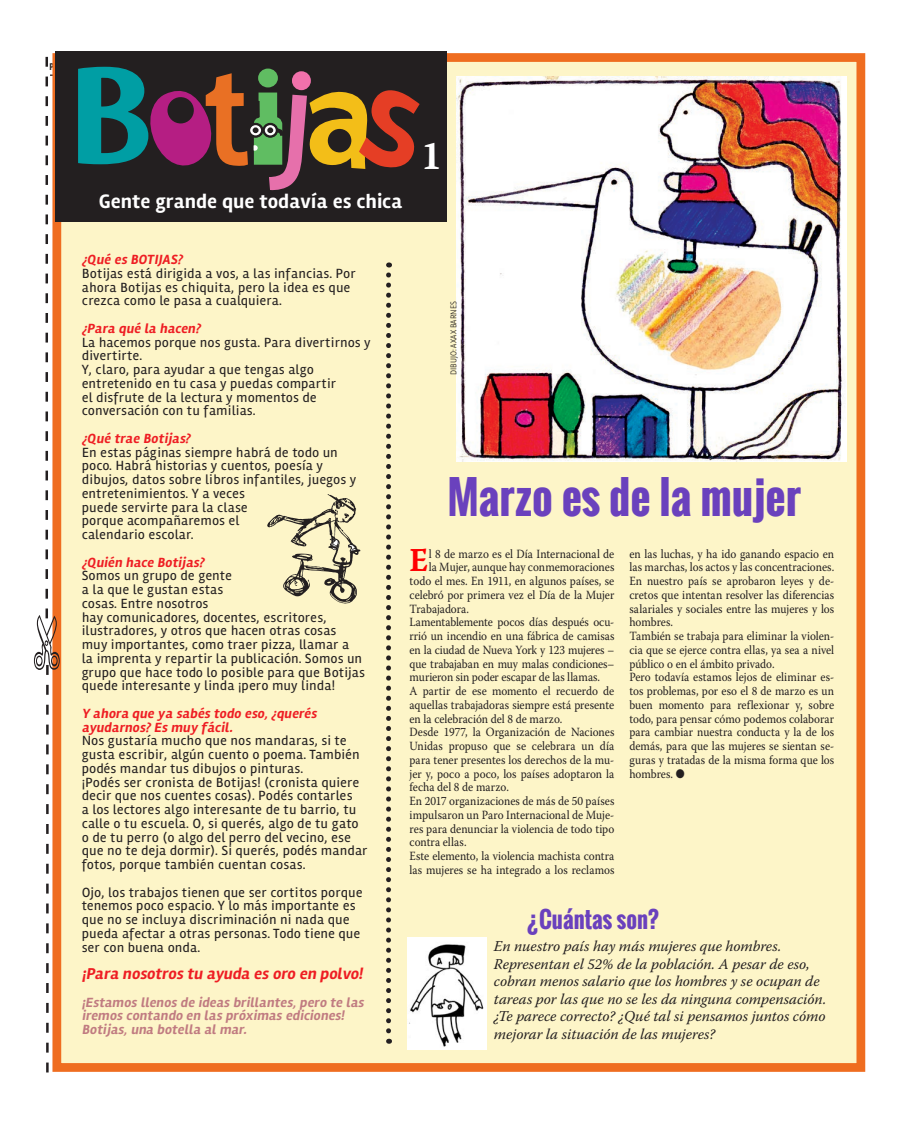
<style>
.page{position:relative;width:922px;height:1125px;background:#fff}
.page>*{position:absolute;margin:0;border:0;box-sizing:border-box;transform-origin:0 0}
.BotijasTítulos{font:700 43.75px "Oswald";color:#6a41bd}
.Txt1{font:40px "Warnock Pro Bold Capt";color:#fff;scale:.9 1}
.TxtCap{font:33.38px "Warnock Pro Bold Capt";color:#f00;scale:.9 1}
.BotijasTítulos-2{font:700 22.5px "Oswald";color:#6a41bd}
.t1{font:20.12px "Rambla Oscura";color:#fff}
.BotijasCopete{font:16.25px "Rambla Oscura Oblicua";letter-spacing:-.01em;color:#ee1d23}
.Copete{font:italic 15px/17.5px "Warnock Pro";color:#231f20}
.BotijasCopete-2{font:13.75px/13.8px "Rambla";color:#231f20}
.BotijasCopete-3{font:13.75px/13.8px "Rambla Oscura Oblicua";color:#ee1d23}
.BotijasCopete-4{font:13.75px/13.8px "Rambla Oscura Oblicua";color:#c07b81}
.Txt1-2{font:12.5px/13.8px "Warnock Pro";color:#231f20;text-align:justify;scale:.9 1}
.TxtCap-2{font:12.5px "Warnock Pro";letter-spacing:.005em;color:#231f20;scale:.9 1}
.FotoCréditoImagen{font:8.75px "Rambla Libro Libro";color:#231f20;scale:.9 1}
</style>
<div class="page">
<div style="left:52px;top:53px;width:813px;height:1019px;background:#fdf5c8;border:9px solid #ef6d20"></div>
<svg style="left:386px;top:275px;width:5px;height:769px"></svg>
<img style="left:407px;top:938px;width:79px;height:112px">
<div style="left:55px;top:52px;width:391px;height:170px;background:#231f20"></div>
<svg style="left:78px;top:66px;width:342px;height:125px"></svg>
<svg style="left:267px;top:494px;width:93px;height:110px"></svg>
<img style="left:456px;top:76px;width:390px;height:385px">
<svg style="left:45px;top:57px;width:15px;height:1015px"></svg>
<p class="t1" style="left:99px;top:189px;width:305px">Gente grande que todavía es chica</p>
<p class="Txt1" style="left:421px;top:132px;width:24px">1</p>
<p class="BotijasCopete-3" style="left:82px;top:253px;width:102px">¿Qué es BOTIJAS?</p>
<p class="BotijasCopete-2" style="left:82px;top:266px;width:275px">Botijas está dirigida a vos, a las infancias. Por ahora Botijas es chiquita, pero la idea es que crezca como le pasa a cualquiera.</p>
<p class="BotijasCopete-3" style="left:82px;top:322px;width:120px">¿Para qué la hacen?</p>
<p class="BotijasCopete-2" style="left:82px;top:335px;width:290px">La hacemos porque nos gusta. Para divertirnos y divertirte.</p>
<p class="BotijasCopete-2" style="left:82px;top:363px;width:256px">Y, claro, para ayudar a que tengas algo entretenido en tu casa y puedas compartir el disfrute de la lectura y momentos de conversación con tu familias.</p>
<p class="BotijasCopete-3" style="left:82px;top:432px;width:110px">¿Qué trae Botijas?</p>
<p class="BotijasCopete-2" style="left:82px;top:445px;width:276px">En estas páginas siempre habrá de todo un poco. Habrá historias y cuentos, poesía y dibujos, datos sobre libros infantiles, juegos y entretenimientos. Y a veces<br>puede servirte para la clase<br>porque acompañaremos el<br>calendario escolar.</p>
<p class="BotijasCopete-3" style="left:82px;top:555px;width:124px">¿Quién hace Botijas?</p>
<p class="BotijasCopete-2" style="left:82px;top:569px;width:285px">Somos un grupo de gente<br>a la que le gustan estas<br>cosas. Entre nosotros<br>hay comunicadores, docentes, escritores, ilustradores, y otros que hacen otras cosas muy importantes, como traer pizza, llamar a<br>la imprenta y repartir la publicación. Somos un grupo que hace todo lo posible para que Botijas quede interesante y linda ¡pero muy linda!</p>
<p class="BotijasCopete-3" style="left:82px;top:707px;width:236px">Y ahora que ya sabés todo eso, ¿querés ayudarnos? Es muy fácil.</p>
<p class="BotijasCopete-2" style="left:82px;top:734px;width:279px">Nos gustaría mucho que nos mandaras, si te gusta escribir, algún cuento o poema. También podés mandar tus dibujos o pinturas.</p>
<p class="BotijasCopete-2" style="left:82px;top:775px;width:287px">¡Podés ser cronista de Botijas! (cronista quiere decir que nos cuentes cosas). Podés contarles<br>a los lectores algo interesante de tu barrio, tu calle o tu escuela. O, si querés, algo de tu gato o de tu perro (o algo del perro del vecino, ese que no te deja dormir). Si querés, podés mandar fotos, porque también cuentan cosas.</p>
<p class="BotijasCopete-2" style="left:82px;top:885px;width:282px">Ojo, los trabajos tienen que ser cortitos porque tenemos poco espacio. Y lo más importante es que no se incluya discriminación ni nada que pueda afectar a otras personas. Todo tiene que ser con buena onda.</p>
<p class="BotijasCopete" style="left:82px;top:964px;width:282px">¡Para nosotros tu ayuda es oro en polvo!</p>
<p class="BotijasCopete-4" style="left:82px;top:995px;width:283px">¡Estamos llenos de ideas brillantes, pero te las iremos contando en las próximas ediciones!</p>
<p class="BotijasCopete-4" style="left:82px;top:1023px;width:166px">Botijas, una botella al mar.</p>
<p class="FotoCréditoImagen" style="left:448px;top:375px;width:83px;rotate:-90deg">DIBUJO: AXAX BARNES</p>
<p class="BotijasTítulos" style="left:447px;top:465px;width:355px">Marzo es de la mujer</p>
<p class="TxtCap" style="left:409px;top:540px;width:22px">E</p>
<p class="TxtCap-2" style="left:429px;top:546px;width:207px">l 8 de marzo es el Día Internacional de</p>
<p class="TxtCap-2" style="left:429px;top:560px;width:207px">la Mujer, aunque hay conmemoraciones</p>
<p class="TxtCap-2" style="left:409px;top:573px;width:229px">todo el mes. En 1911, en algunos países, se</p>
<p class="TxtCap-2" style="left:409px;top:587px;width:229px">celebró por primera vez el Día de la Mujer</p>
<p class="TxtCap-2" style="left:409px;top:601px;width:68px">Trabajadora.</p>
<p class="Txt1-2" style="left:409px;top:615px;width:229px">Lamentablemente pocos días después ocu&shy;rrió un incendio en una fábrica de camisas en la ciudad de Nueva York y 123 mujeres – que trabajaban en muy malas condiciones– murieron sin poder escapar de las llamas.</p>
<p class="Txt1-2" style="left:409px;top:684px;width:229px">A partir de ese momento el recuerdo de aquellas trabajadoras siempre está presente en la celebración del 8 de marzo.</p>
<p class="Txt1-2" style="left:409px;top:725px;width:229px">Desde 1977, la Organización de Naciones Unidas propuso que se celebrara un día para tener presentes los derechos de la mu&shy;jer y, poco a poco, los países adoptaron la fecha del 8 de marzo.</p>
<p class="Txt1-2" style="left:409px;top:794px;width:229px">En 2017 organizaciones de más de 50 países impulsaron un Paro Internacional de Muje&shy;res para denunciar la violencia de todo tipo contra ellas.</p>
<p class="Txt1-2" style="left:409px;top:849px;width:229px">Este elemento, la violencia machista contra las mujeres se ha integrado a los reclamos</p>
<p class="Txt1-2" style="left:629px;top:546px;width:229px">en las luchas, y ha ido ganando espacio en las marchas, los actos y las concentraciones.</p>
<p class="Txt1-2" style="left:629px;top:574px;width:229px">En nuestro país se aprobaron leyes y de&shy;cretos que intentan resolver las diferencias salariales y sociales entre las mujeres y los hombres.</p>
<p class="Txt1-2" style="left:629px;top:629px;width:229px">También se trabaja para eliminar la violen&shy;cia que se ejerce contra ellas, ya sea a nivel público o en el ámbito privado.</p>
<p class="Txt1-2" style="left:629px;top:670px;width:229px">Pero todavía estamos lejos de eliminar es&shy;tos problemas, por eso el 8 de marzo es un buen momento para reflexionar y, sobre todo, para pensar cómo podemos colaborar para cambiar nuestra conducta y la de los demás, para que las mujeres se sientan se&shy;guras y tratadas de la misma forma que los hombres. ●</p>
<p class="BotijasTítulos-2" style="left:526px;top:902px;width:134px">¿Cuántas son?</p>
<p class="Copete" style="left:494px;top:937px;width:334px">En nuestro país hay más mujeres que hombres.<br>Representan el 52% de la población. A pesar de eso, cobran menos salario que los hombres y se ocupan de tareas por las que no se les da ninguna compensación. ¿Te parece correcto? ¿Qué tal si pensamos juntos cómo mejorar la situación de las mujeres?</p>
</div>
